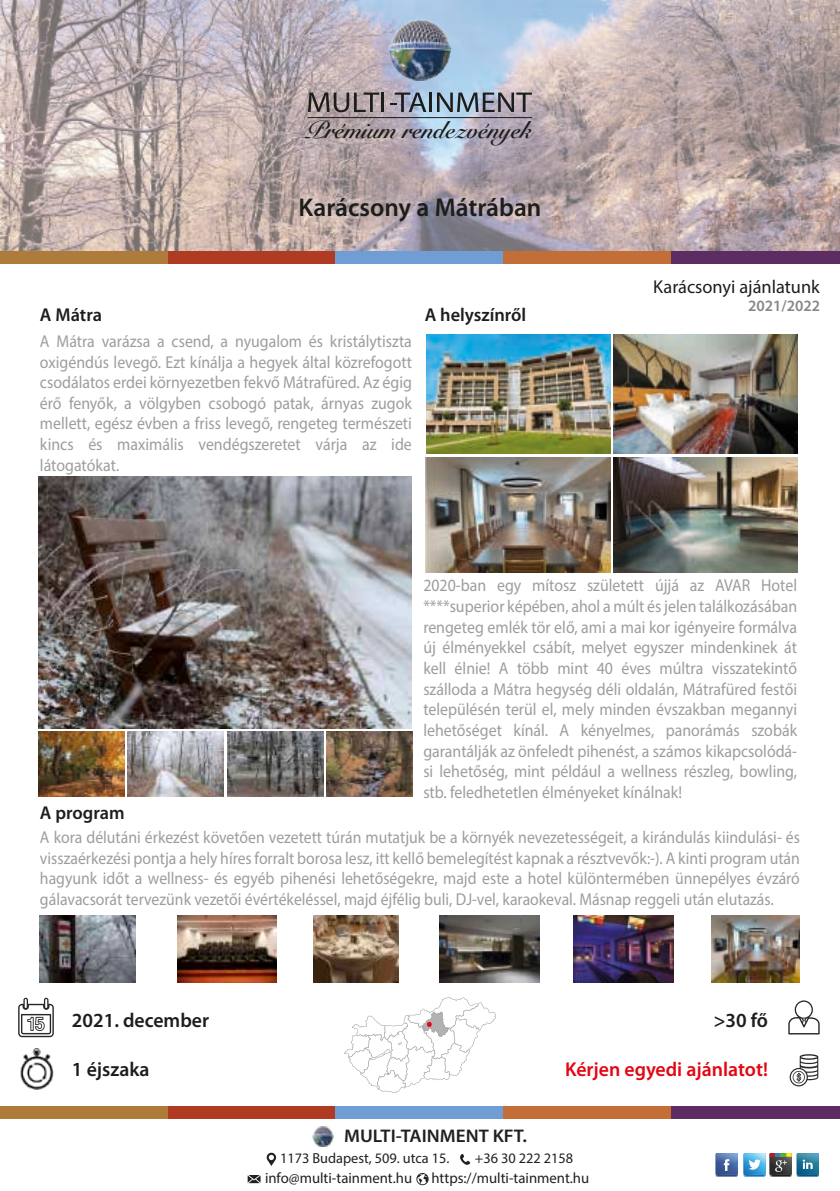
<style>
.page{position:relative;width:840px;height:1191px;background:#fff}
.page>*{position:absolute;margin:0;border:0;box-sizing:border-box;transform-origin:0 0}
.t1{font:600 25.8px "Myriad Pro";color:#1d1d1b}
.t2{font:700 24.2px "Snell Roundhand";color:#1d1d1b}
.t3{font:600 20px "Myriad Pro";color:#1d1d1b}
.t4{font:600 20px "Myriad Pro";color:#e30614}
.t5{font:600 18.6px "Myriad Pro";color:#1d1d1b}
.t6{font:18.6px "Myriad Pro";color:#1d1d1b}
.t7{font:600 18.2px "Myriad Pro";color:#231f20;scale:1.05 1}
.t8{font:17.2px/20.6px "Myriad Pro";color:#9d9d9d;text-align:justify;scale:.92 1}
.t9{font:17.2px/20.6px "Myriad Pro";color:#9d9d9d;text-align:justify;scale:.91 1}
.t10{font:600 15.8px "Myriad Pro";color:#878787}
.t11{font:15px "Myriad Pro";color:#231f20}
.t12{font:14.6px "Myriad Pro";color:#231f20}
</style>
<div class="page">
<img style="left:0;top:0;width:839px;height:251px">
<div style="left:0;top:1106px;width:169px;height:12px;background:#ae7b3b"></div>
<div style="left:168px;top:1106px;width:168px;height:12px;background:#ae3b22"></div>
<div style="left:335px;top:1106px;width:169px;height:12px;background:#709ed4"></div>
<div style="left:503px;top:1106px;width:168px;height:12px;background:#c26e36"></div>
<div style="left:670px;top:1106px;width:169px;height:12px;background:#5d2c62"></div>
<svg style="left:788px;top:1000px;width:31px;height:34px"></svg>
<svg style="left:18px;top:997px;width:36px;height:40px"></svg>
<svg style="left:789px;top:1054px;width:28px;height:32px"></svg>
<svg style="left:308px;top:93px;width:71px;height:19px"></svg>
<hr style="left:381px;top:93px;width:3px;height:19px;background:#1d1d1b">
<svg style="left:390px;top:93px;width:36px;height:19px"></svg>
<hr style="left:429px;top:93px;width:3px;height:19px;background:#1d1d1b">
<svg style="left:436px;top:93px;width:95px;height:19px;background:#818894"></svg>
<hr style="left:308px;top:117px;width:223px;height:1px;background:#1d1d1b">
<img style="left:387px;top:19px;width:65px;height:61px">
<div style="left:0;top:251px;width:169px;height:12px;background:#ae7b3b"></div>
<div style="left:168px;top:251px;width:168px;height:12px;background:#ae3b22"></div>
<div style="left:335px;top:251px;width:169px;height:12px;background:#709ed4"></div>
<div style="left:503px;top:251px;width:168px;height:12px;background:#c26e36"></div>
<div style="left:670px;top:251px;width:169px;height:12px;background:#5d2c62"></div>
<img style="left:127px;top:731px;width:97px;height:65px">
<img style="left:38px;top:476px;width:373px;height:253px">
<img style="left:227px;top:731px;width:96px;height:65px">
<img style="left:39px;top:731px;width:85px;height:65px">
<img style="left:326px;top:731px;width:86px;height:65px">
<img style="left:439px;top:915px;width:100px;height:67px">
<img style="left:426px;top:335px;width:184px;height:119px">
<img style="left:613px;top:335px;width:184px;height:119px">
<img style="left:613px;top:457px;width:183px;height:115px">
<img style="left:573px;top:915px;width:100px;height:67px">
<img style="left:313px;top:915px;width:85px;height:67px">
<img style="left:40px;top:915px;width:95px;height:67px">
<img style="left:711px;top:915px;width:88px;height:67px">
<svg style="left:344px;top:997px;width:152px;height:96px"></svg>
<svg style="left:743px;top:1153px;width:75px;height:23px;background:#6593a6"></svg>
<svg style="left:416px;top:1173px;width:12px;height:12px"></svg>
<svg style="left:247px;top:1175px;width:13px;height:8px"></svg>
<svg style="left:460px;top:1154px;width:10px;height:11px"></svg>
<svg style="left:266px;top:1152px;width:10px;height:14px"></svg>
<img style="left:313px;top:1126px;width:20px;height:20px">
<svg style="left:715px;top:1153px;width:22px;height:23px"></svg>
<img style="left:20px;top:1048px;width:34px;height:41px">
<img style="left:178px;top:915px;width:98px;height:67px">
<img style="left:425px;top:457px;width:185px;height:115px">
<h2 class="t2" style="left:306px;top:109px;width:227px">Prémium rendezvények</h2>
<p class="t5" style="left:40px;top:303px;width:63px">A Mátra</p>
<h1 class="t1" style="left:298px;top:191px;width:244px">Karácsony a Mátrában</h1>
<p class="t5" style="left:424px;top:303px;width:103px">A helyszínről</p>
<p class="t8" style="left:40px;top:330px;width:405px">A Mátra varázsa a csend, a nyugalom és kristálytiszta oxigéndús levegő. Ezt kínálja a hegyek által közrefogott csodálatos erdei környezetben fekvő Mátrafüred. Az égig érő fenyők, a völgyben csobogó patak, árnyas zugok mellett, egész évben a friss levegő, rengeteg természeti kincs és maximális vendégszeretet várja az ide látogatókat.</p>
<p class="t6" style="left:653px;top:275px;width:168px">Karácsonyi ajánlatunk</p>
<p class="t10" style="left:747px;top:296px;width:73px">2021/2022</p>
<p class="t5" style="left:40px;top:801px;width:86px">A program</p>
<p class="t8" style="left:423px;top:575px;width:407px">2020-ban egy mítosz született újjá az AVAR Hotel ****superior képében, ahol a múlt és jelen találkozásában rengeteg emlék tör elő, ami a mai kor igényeire formálva új élményekkel csábít, melyet egyszer mindenkinek át kell élnie! A több mint 40 éves múltra visszatekintő szálloda a Mátra hegység déli oldalán, Mátrafüred festői településén terül el, mely minden évszakban megannyi lehetőséget kínál. A kényelmes, panorámás szobák garantálják az önfeledt pihenést, a számos kikapcsolódá&shy;si lehetőség, mint például a wellness részleg, bowling, stb. feledhetetlen élményeket kínálnak!</p>
<p class="t9" style="left:40px;top:826px;width:836px">A kora délutáni érkezést követően vezetett túrán mutatjuk be a környék nevezetességeit, a kirándulás kiindulási- és visszaérkezési pontja a hely híres forralt borosa lesz, itt kellő bemelegítést kapnak a résztvevők:-). A kinti program után hagyunk időt a wellness- és egyéb pihenési lehetőségekre, majd este a hotel különtermében ünnepélyes évzáró gálavacsorát tervezünk vezetői évértékeléssel, majd éjfélig buli, DJ-vel, karaokeval. Másnap reggeli után elutazás.</p>
<p class="t3" style="left:72px;top:1008px;width:139px">2021. december</p>
<p class="t3" style="left:72px;top:1056px;width:79px">1 éjszaka</p>
<p class="t7" style="left:344px;top:1124px;width:175px">MULTI-TAINMENT KFT.</p>
<p class="t3" style="left:713px;top:1008px;width:56px">&gt;30 fő</p>
<p class="t4" style="left:564px;top:1056px;width:204px">Kérjen egyedi ajánlatot!</p>
<p class="t12" style="left:280px;top:1149px;width:170px">1173 Budapest, 509. utca 15.</p>
<p class="t12" style="left:474px;top:1149px;width:100px">+36 30 222 2158</p>
<p class="t11" style="left:265px;top:1169px;width:149px">info@multi-tainment.hu</p>
<p class="t11" style="left:431px;top:1169px;width:159px">https://multi-tainment.hu</p>
</div>
